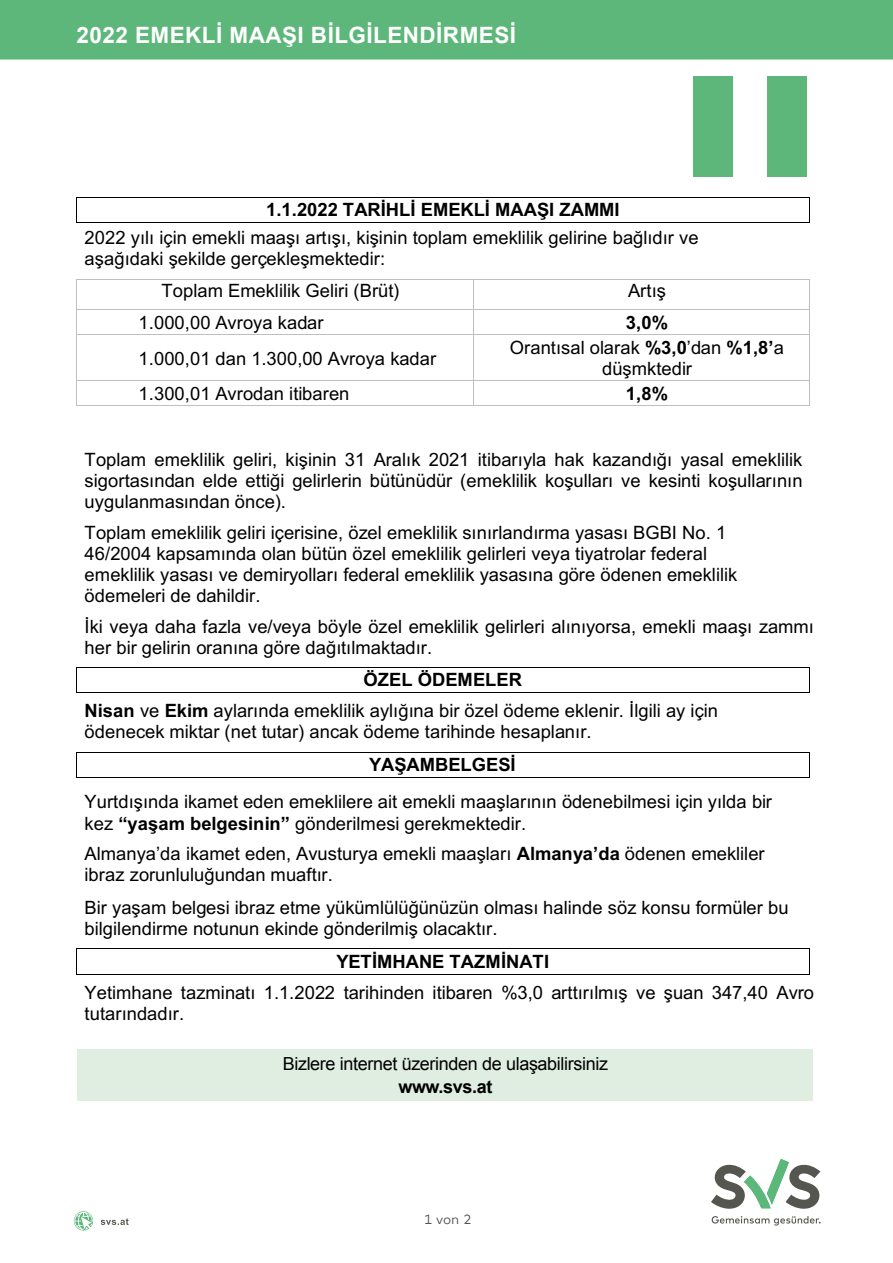
<style>
.page{position:relative;width:893px;height:1263px;background:#fff}
.page>*{position:absolute;margin:0;border:0;box-sizing:border-box;transform-origin:0 0}
.t1{font:700 22.5px "Arial";letter-spacing:.02em;color:#fff}
.t2{font:18.3px/21.3px "Arial";letter-spacing:.005em;color:#000}
.t3{font:700 18.3px "Arial";color:#000}
.t4{font:18px "Arial";letter-spacing:-.02em;color:#000}
.t5{font:700 18px "Arial";letter-spacing:-.02em;color:#000}
.t6{font:13.5px "Mark Offc Pro";color:#575651}
.s1{font-weight:700}
</style>
<div class="page">
<div style="left:0;top:0;width:893px;height:60px;background:#5db77a"></div>
<svg style="left:711px;top:1159px;width:109px;height:50px"></svg>
<svg style="left:712px;top:1216px;width:109px;height:9px"></svg>
<svg style="left:101px;top:1218px;width:28px;height:7px"></svg>
<svg style="left:74px;top:1211px;width:19px;height:19px"></svg>
<hr style="left:77px;top:197px;width:732px;height:1px;background:#000">
<hr style="left:77px;top:222px;width:732px;height:1px;background:#000">
<svg style="left:76px;top:197px;width:1px;height:26px"></svg>
<svg style="left:809px;top:197px;width:1px;height:26px"></svg>
<hr style="left:77px;top:279px;width:396px;height:1px;background:#bfbfbf">
<hr style="left:474px;top:279px;width:335px;height:1px;background:#bfbfbf">
<hr style="left:76px;top:279px;width:1px;height:30px;background:#bfbfbf">
<hr style="left:473px;top:279px;width:1px;height:30px;background:#bfbfbf">
<hr style="left:809px;top:279px;width:1px;height:30px;background:#bfbfbf">
<hr style="left:77px;top:309px;width:396px;height:1px;background:#bfbfbf">
<hr style="left:474px;top:309px;width:335px;height:1px;background:#bfbfbf">
<svg style="left:76px;top:309px;width:1px;height:26px"></svg>
<hr style="left:77px;top:334px;width:396px;height:1px;background:#bfbfbf">
<svg style="left:473px;top:309px;width:1px;height:26px"></svg>
<hr style="left:474px;top:334px;width:335px;height:1px;background:#bfbfbf">
<svg style="left:809px;top:309px;width:1px;height:26px"></svg>
<hr style="left:76px;top:335px;width:1px;height:45px;background:#bfbfbf">
<hr style="left:473px;top:335px;width:1px;height:45px;background:#bfbfbf">
<hr style="left:809px;top:335px;width:1px;height:45px;background:#bfbfbf">
<hr style="left:77px;top:380px;width:396px;height:1px;background:#bfbfbf">
<hr style="left:474px;top:380px;width:335px;height:1px;background:#bfbfbf">
<svg style="left:76px;top:380px;width:1px;height:26px"></svg>
<hr style="left:77px;top:405px;width:396px;height:1px;background:#bfbfbf">
<svg style="left:473px;top:380px;width:1px;height:26px"></svg>
<hr style="left:474px;top:405px;width:335px;height:1px;background:#bfbfbf">
<svg style="left:809px;top:380px;width:1px;height:26px"></svg>
<hr style="left:77px;top:667px;width:732px;height:1px;background:#000">
<hr style="left:77px;top:692px;width:732px;height:1px;background:#000">
<svg style="left:76px;top:667px;width:1px;height:26px"></svg>
<svg style="left:809px;top:667px;width:1px;height:26px"></svg>
<hr style="left:77px;top:752px;width:732px;height:1px;background:#000">
<hr style="left:77px;top:777px;width:732px;height:1px;background:#000">
<svg style="left:76px;top:752px;width:1px;height:26px"></svg>
<svg style="left:809px;top:752px;width:1px;height:26px"></svg>
<hr style="left:77px;top:948px;width:732px;height:1px;background:#000">
<hr style="left:77px;top:974px;width:732px;height:1px;background:#000">
<svg style="left:76px;top:948px;width:1px;height:27px"></svg>
<svg style="left:809px;top:948px;width:1px;height:27px"></svg>
<div style="left:78px;top:1049px;width:735px;height:51px;background:#dfeee0"></div>
<div style="left:767px;top:77px;width:39px;height:100px;background:#5db77a"></div>
<div style="left:693px;top:77px;width:40px;height:100px;background:#5db77a"></div>
<p class="t1" style="left:77px;top:20px;width:441px">2022 EMEKLİ MAAŞI BİLGİLENDİRMESİ</p>
<p class="t3" style="left:266px;top:197px;width:355px">1.1.2022 TARİHLİ EMEKLİ MAAŞI ZAMMI</p>
<p class="t2" style="left:85px;top:227px;width:615px">2022 yılı için emekli maaşı artışı, kişinin toplam emeklilik gelirine bağlıdır ve aşağıdaki şekilde gerçekleşmektedir:</p>
<p class="t2" style="left:161px;top:279px;width:239px">Toplam Emeklilik Geliri (Brüt)</p>
<p class="t2" style="left:628px;top:279px;width:39px">Artış</p>
<p class="t2" style="left:139px;top:312px;width:187px">1.000,00 Avroya kadar</p>
<p class="t3" style="left:626px;top:310px;width:44px">3,0%</p>
<p class="t2" style="left:139px;top:347px;width:299px">1.000,01 dan 1.300,00 Avroya kadar</p>
<p class="t2" style="left:510px;top:337px;width:276px;text-align:center">Orantısal olarak <span class="s1">%3,0</span>’dan <span class="s1">%1,8’</span>a düşmktedir</p>
<p class="t2" style="left:139px;top:383px;width:212px">1.300,01 Avrodan itibaren</p>
<p class="t3" style="left:626px;top:381px;width:44px">1,8%</p>
<p class="t2" style="left:85px;top:448px;width:719px;text-align:justify">Toplam emeklilik geliri, kişinin 31 Aralık 2021 itibarıyla hak kazandığı yasal emeklilik sigortasından elde ettiği gelirlerin bütünüdür (emeklilik koşulları ve kesinti koşullarının uygulanmasından önce).</p>
<p class="t2" style="left:85px;top:522px;width:654px">Toplam emeklilik geliri içerisine, özel emeklilik sınırlandırma yasası BGBI No. 1<br>46/2004 kapsamında olan bütün özel emeklilik gelirleri veya tiyatrolar federal emeklilik yasası ve demiryolları federal emeklilik yasasına göre ödenen emeklilik ödemeleri de dahildir.</p>
<p class="t2" style="left:85px;top:615px;width:731px">İki veya daha fazla ve/veya böyle özel emeklilik gelirleri alınıyorsa, emekli maaşı zammı her bir gelirin oranına göre dağıtılmaktadır.</p>
<p class="t2" style="left:85px;top:664px;width:635px;line-height:30.9px;text-indent:279px"><span class="s1">ÖZEL ÖDEMELER<br>Nisan</span> ve <span class="s1">Ekim</span> aylarında emeklilik aylığına bir özel ödeme eklenir. İlgili ay için</p>
<p class="t2" style="left:85px;top:721px;width:509px">ödenecek miktar (net tutar) ancak ödeme tarihinde hesaplanır.</p>
<p class="t3" style="left:369px;top:752px;width:148px">YAŞAMBELGESİ</p>
<p class="t2" style="left:85px;top:790px;width:689px;line-height:21.8px">Yurtdışında ikamet eden emeklilere ait emekli maaşlarının ödenebilmesi için yılda bir kez <span class="s1">“yaşam belgesinin”</span> gönderilmesi gerekmektedir.</p>
<p class="t2" style="left:85px;top:842px;width:682px">Almanya’da ikamet eden, Avusturya emekli maaşları <span class="s1">Almanya’da</span> ödenen emekliler ibraz zorunluluğundan muaftır.</p>
<p class="t2" style="left:85px;top:897px;width:706px">Bir yaşam belgesi ibraz etme yükümlülüğünüzün olması halinde söz konsu formüler bu bilgilendirme notunun ekinde gönderilmiş olacaktır.</p>
<p class="t3" style="left:336px;top:948px;width:214px">YETİMHANE TAZMİNATI</p>
<p class="t2" style="left:85px;top:982px;width:731px">Yetimhane tazminatı 1.1.2022 tarihinden itibaren %3,0 arttırılmış ve şuan 347,40 Avro tutarındadır.</p>
<p class="t4" style="left:283px;top:1052px;width:327px">Bizlere internet üzerinden de ulaşabilirsiniz</p>
<p class="t5" style="left:398px;top:1074px;width:96px">www.svs.at</p>
<p class="t6" style="left:424px;top:1209px;width:49px">1 von 2</p>
</div>
